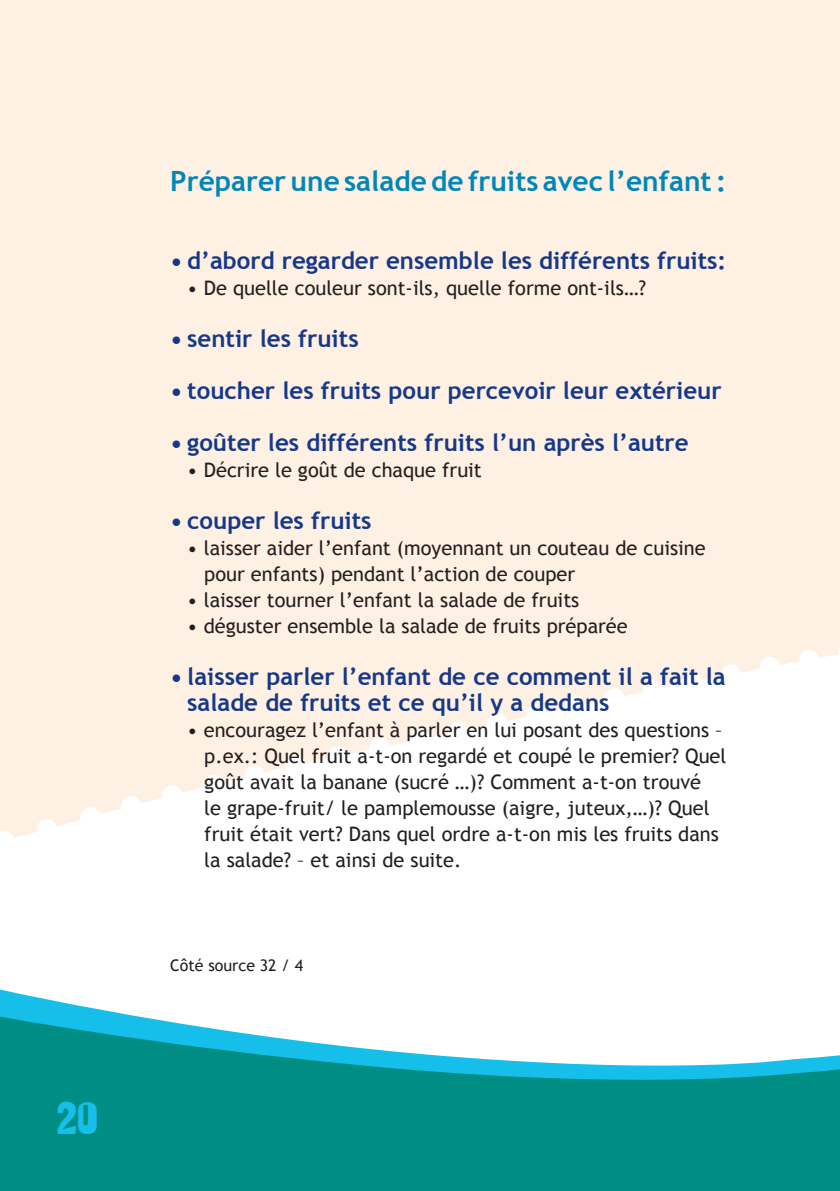
<style>
.page{position:relative;width:840px;height:1191px;background:#fff}
.page>*{position:absolute;margin:0;border:0;box-sizing:border-box;transform-origin:0 0}
.t1{font:40px "Slamming";color:#15bfe9}
.t2{font:700 28px "Trebuchet MS";color:#0087b8}
.t3{font:700 24px/26px "Trebuchet MS";color:#153888}
.t4{font:20px/26px "Trebuchet MS";color:#231f20}
.t5{font:16px "Trebuchet MS";color:#231f20}
</style>
<div class="page">
<svg style="left:0;top:989px;width:839px;height:202px;fill:#008e84"></svg>
<div style="left:0;top:0;width:839px;height:814px;background:#fef0e2"></div>
<svg style="left:434px;top:582px;width:405px;height:173px"></svg>
<svg style="left:0;top:0;width:1px;height:26px"></svg>
<svg style="left:0;top:221px;width:1px;height:20px"></svg>
<svg style="left:0;top:443px;width:1px;height:20px"></svg>
<svg style="left:0;top:530px;width:1px;height:20px"></svg>
<svg style="left:0;top:678px;width:1px;height:20px"></svg>
<svg style="left:0;top:798px;width:93px;height:40px"></svg>
<svg style="left:106px;top:720px;width:316px;height:94px"></svg>
<svg style="left:839px;top:592px;width:1px;height:56px"></svg>
<h1 class="t1" style="left:57px;top:1094px;width:43px">20</h1>
<h2 class="t2" style="left:170px;top:163px;width:557px">Préparer une salade de fruits avec l’enfant :</h2>
<p class="t3" style="left:170px;top:247px;width:557px">• d’abord regarder ensemble les différents fruits:</p>
<p class="t4" style="left:187px;top:275px;width:460px">• De quelle couleur sont-ils, quelle forme ont-ils…?</p>
<p class="t3" style="left:170px;top:325px;width:190px">• sentir les fruits</p>
<p class="t3" style="left:170px;top:377px;width:552px">• toucher les fruits pour percevoir leur extérieur</p>
<p class="t3" style="left:170px;top:429px;width:519px">• goûter les différents fruits l’un après l’autre</p>
<p class="t4" style="left:187px;top:457px;width:296px">• Décrire le goût de chaque fruit</p>
<p class="t3" style="left:170px;top:507px;width:203px">• couper les fruits</p>
<p class="t4" style="left:204px;top:535px;width:502px;text-indent:-17px">• laisser aider l’enfant (moyennant un couteau de cuisine pour enfants) pendant l’action de couper</p>
<p class="t4" style="left:187px;top:587px;width:393px">• laisser tourner l’enfant la salade de fruits</p>
<p class="t4" style="left:187px;top:613px;width:442px">• déguster ensemble la salade de fruits préparée</p>
<p class="t3" style="left:187px;top:663px;width:539px;text-indent:-17px">• laisser parler l’enfant de ce comment il a fait la salade de fruits et ce qu’il y a dedans</p>
<p class="t4" style="left:204px;top:717px;width:523px;text-indent:-17px">• encouragez l’enfant à parler en lui posant des questions – p.ex.: Quel fruit a-t-on regardé et coupé le premier? Quel goût avait la banane (sucré …)? Comment a-t-on trouvé<br>le grape-fruit/ le pamplemousse (aigre, juteux,…)? Quel fruit était vert? Dans quel ordre a-t-on mis les fruits dans la salade? – et ainsi de suite.</p>
<p class="t5" style="left:170px;top:956px;width:134px">Côté source 32 / 4</p>
</div>
